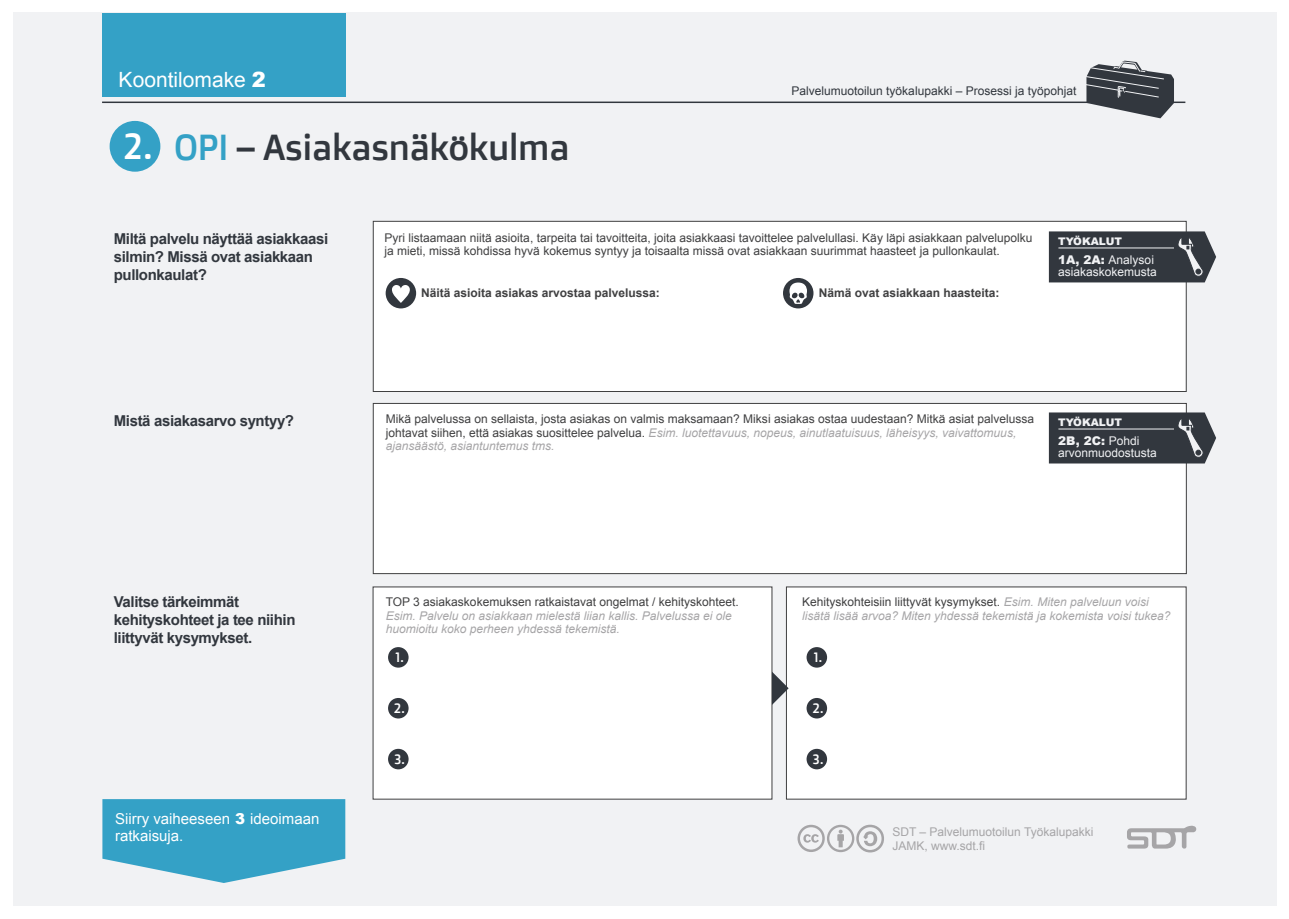
<style>
.page{position:relative;width:1289px;height:919px;background:#fff}
.page>*{position:absolute;margin:0;border:0;box-sizing:border-box;transform-origin:0 0}
.t1{font:36px "Doppio One";letter-spacing:-.025em;color:#32373e}
.t2{font:36px "Doppio One";color:#fff}
.t3{font:21px "Arial";color:#fff}
.t4{font:700 15px/18px "Arial";letter-spacing:-.025em;color:#32373e}
.t5{font:15px/16.5px "Arial";color:#fff}
.t6{font:13.5px "Doppio One";color:#fff}
.t7{font:12px/13.5px "Arial";color:#404041}
.t8{font:italic 12px/13.5px "Arial";color:#a6a5a7}
.t9{font:700 12px "Arial";color:#404041}
.t10{font:12px/12px "Arial";color:#f1f2f4}
.t11{font:12px "Arial";color:#32373e}
.t12{font:12px/13.5px "Arial";color:#a6a5a7}
.t13{font:900 10.5px "Arial";color:#f1f2f4}
.s1{font-weight:900}
.s2{color:#34a1c6}
.s3{font-style:italic;color:#a6a5a7}
.s4{font-style:normal;color:#404041}
</style>
<div class="page">
<div style="left:13px;top:13px;width:1263px;height:893px;background:#f1f2f4"></div>
<div style="left:102px;top:13px;width:243px;height:84px;background:#34a1c6"></div>
<div style="left:373px;top:221px;width:813px;height:171px;background:#fff;border:1px solid #404041"></div>
<div style="left:110px;top:121px;width:50px;height:51px;background:#34a1c6;border-radius:50%"></div>
<div style="left:373px;top:403px;width:813px;height:171px;background:#fff;border:1px solid #404041"></div>
<div style="left:385px;top:278px;width:31px;height:30px;background:#32373e;border-radius:50%"></div>
<svg style="left:392px;top:285px;width:18px;height:18px"></svg>
<div style="left:783px;top:278px;width:30px;height:30px;background:#32373e;border-radius:50%"></div>
<svg style="left:789px;top:282px;width:18px;height:22px"></svg>
<div style="left:373px;top:586px;width:399px;height:213px;background:#fff"></div>
<div style="left:786px;top:586px;width:400px;height:213px;background:#fff"></div>
<svg style="left:772px;top:671px;width:16px;height:34px"></svg>
<div style="left:388px;top:647px;width:20px;height:20px;background:#32373e;border-radius:50%"></div>
<div style="left:388px;top:698px;width:20px;height:20px;background:#32373e;border-radius:50%"></div>
<div style="left:388px;top:748px;width:20px;height:21px;background:#32373e;border-radius:50%"></div>
<div style="left:806px;top:647px;width:21px;height:20px;background:#32373e;border-radius:50%"></div>
<div style="left:806px;top:698px;width:21px;height:20px;background:#32373e;border-radius:50%"></div>
<div style="left:806px;top:748px;width:21px;height:21px;background:#32373e;border-radius:50%"></div>
<hr style="left:102px;top:101px;width:1083px;height:2px;background:#32373e">
<svg style="left:1048px;top:231px;width:168px;height:51px;background:#42474d"></svg>
<svg style="left:1048px;top:412px;width:168px;height:51px;background:#42474d"></svg>
<svg style="left:1085px;top:61px;width:88px;height:57px"></svg>
<svg style="left:102px;top:799px;width:243px;height:83px;background:#4daccc"></svg>
<svg style="left:1127px;top:825px;width:69px;height:23px"></svg>
<svg style="left:797px;top:824px;width:87px;height:28px"></svg>
<h2 class="t3" style="left:119px;top:68px;width:149px">Koontilomake <span class="s1">2</span></h2>
<h1 class="t2" style="left:123px;top:123px;width:31px">2.</h1>
<h1 class="t1" style="left:174px;top:124px;width:397px"><span class="s2">OPI</span> – Asiakasnäkökulma</h1>
<p class="t11" style="left:791px;top:84px;width:286px">Palvelumuotoilun työkalupakki – Prosessi ja työpohjat</p>
<p class="t4" style="left:114px;top:229px;width:216px">Miltä palvelu näyttää asiakkaasi silmin? Missä ovat asiakkaan pullonkaulat?</p>
<p class="t4" style="left:114px;top:411px;width:182px">Mistä asiakasarvo syntyy?</p>
<p class="t4" style="left:114px;top:593px;width:183px">Valitse tärkeimmät kehityskohteet ja tee niihin liittyvät kysymykset.</p>
<p class="t5" style="left:115px;top:810px;width:206px">Siirry vaiheeseen <span class="s1">3</span> ideoimaan ratkaisuja.</p>
<p class="t7" style="left:384px;top:230px;width:649px">Pyri listaamaan niitä asioita, tarpeita tai tavoitteita, joita asiakkaasi tavoittelee palvelullasi. Käy läpi asiakkaan palvelupolku ja mieti, missä kohdissa hyvä kokemus syntyy ja toisaalta missä ovat asiakkaan suurimmat haasteet ja pullonkaulat.</p>
<p class="t9" style="left:421px;top:286px;width:240px">Näitä asioita asiakas arvostaa palvelussa:</p>
<p class="t9" style="left:818px;top:286px;width:182px">Nämä ovat asiakkaan haasteita:</p>
<p class="t13" style="left:1058px;top:233px;width:65px">TYÖKALUT</p>
<p class="t10" style="left:1058px;top:254px;width:100px"><span class="s1">1A, 2A:</span> Analysoi asiakaskokemusta</p>
<p class="t7" style="left:385px;top:412px;width:650px">Mikä palvelussa on sellaista, josta asiakas on valmis maksamaan? Miksi asiakas ostaa uudestaan? Mitkä asiat palvelussa johtavat siihen, että asiakas suosittelee palvelua. <span class="s3">Esim. luotettavuus, nopeus, ainutlaatuisuus, läheisyys, vaivattomuus, ajansäästö, asiantuntemus tms.</span></p>
<p class="t13" style="left:1058px;top:414px;width:65px">TYÖKALUT</p>
<p class="t10" style="left:1058px;top:435px;width:100px"><span class="s1">2B, 2C:</span> Pohdi arvonmuodostusta</p>
<p class="t7" style="left:385px;top:595px;width:355px">TOP 3 asiakaskokemuksen ratkaistavat ongelmat / kehityskohteet.</p>
<p class="t8" style="left:385px;top:609px;width:348px">Esim. Palvelu on asiakkaan mielestä liian kallis. Palvelussa ei ole huomioitu koko perheen yhdessä tekemistä.</p>
<p class="t8" style="left:802px;top:595px;width:370px"><span class="s4">Kehityskohteisiin liittyvät kysymykset.</span> Esim. Miten palveluun voisi lisätä lisää arvoa? Miten yhdessä tekemistä ja kokemista voisi tukea?</p>
<p class="t6" style="left:395px;top:648px;width:10px">1.</p>
<p class="t6" style="left:813px;top:648px;width:10px">1.</p>
<p class="t6" style="left:394px;top:699px;width:12px">2.</p>
<p class="t6" style="left:812px;top:699px;width:12px">2.</p>
<p class="t6" style="left:394px;top:750px;width:12px">3.</p>
<p class="t6" style="left:812px;top:750px;width:12px">3.</p>
<p class="t12" style="left:892px;top:825px;width:202px">SDT – Palvelumuotoilun Työkalupakki<br>JAMK, www.sdt.fi</p>
</div>
